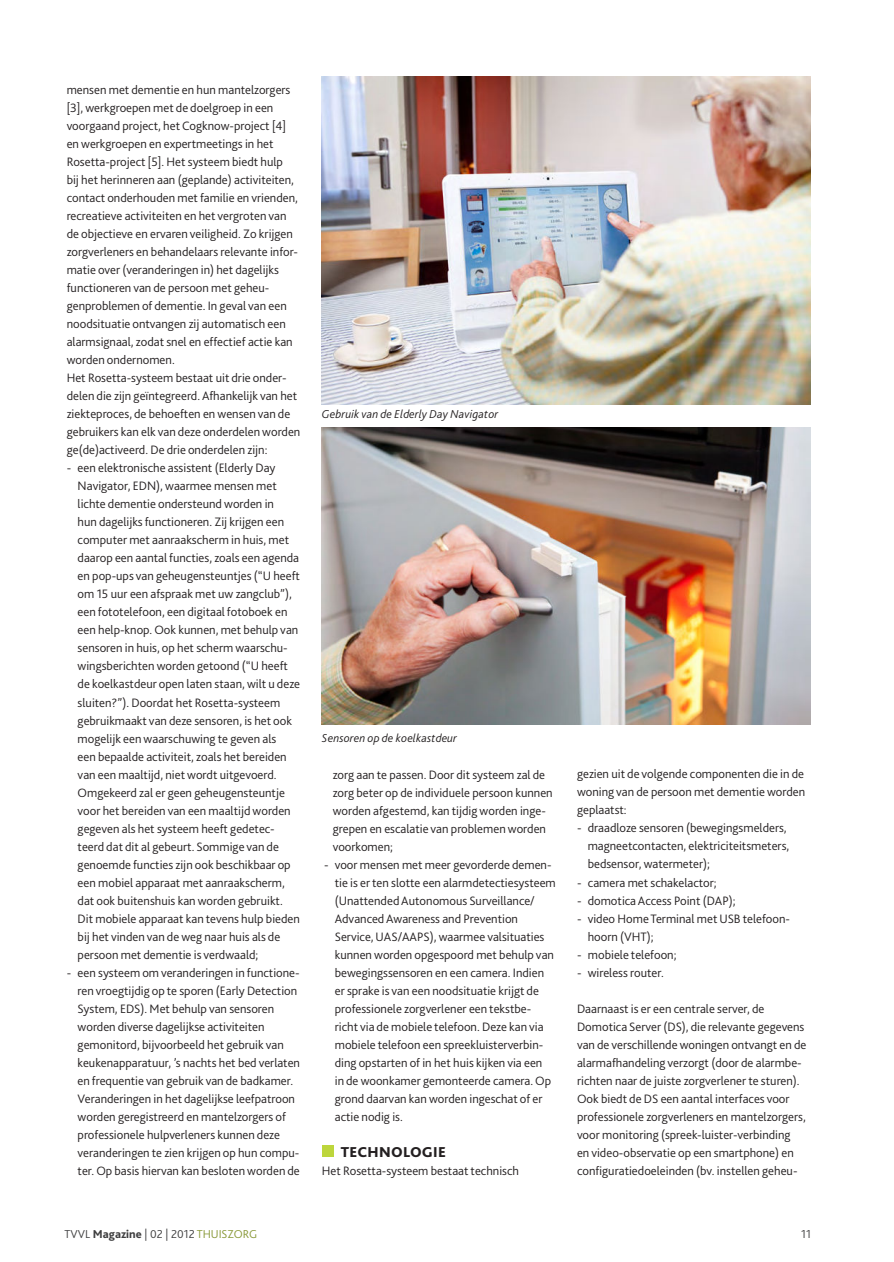
<style>
.page{position:relative;width:894px;height:1262px;background:#fff}
.page>*{position:absolute;margin:0;border:0;box-sizing:border-box;transform-origin:0 0}
.t1{font:800 15px "Bliss 2";letter-spacing:.015em;color:#231f20}
.t2{font:300 12.75px/18px "Bliss 2";color:#231f20}
.t3{font:italic 300 12px "Bliss 2";letter-spacing:.01em;color:#231f20}
.t4{font:300 12px "Bliss 2";color:#3e3e3f}
.s1{font-weight:800}
.s2{color:#879735}
</style>
<div class="page">
<div style="left:322px;top:1145px;width:11px;height:11px;background:#bdd63c"></div>
<img style="left:322px;top:76px;width:489px;height:328px">
<img style="left:322px;top:427px;width:489px;height:297px">
<p class="t2" style="left:67px;top:82px;width:235px">mensen met dementie en hun mantelzorgers [3], werkgroepen met de doelgroep in een voorgaand project, het Cogknow-project [4] en werkgroepen en expertmeetings in het Rosetta-project [5]. Het systeem biedt hulp<br>bij het herinneren aan (geplande) activiteiten, contact onderhouden met familie en vrienden, recreatieve activiteiten en het vergroten van de objectieve en ervaren veiligheid. Zo krijgen zorgverleners en behandelaars relevante infor&shy;matie over (veranderingen in) het dagelijks functioneren van de persoon met geheu&shy;genproblemen of dementie. In geval van een noodsituatie ontvangen zij automatisch een alarmsignaal, zodat snel en effectief actie kan worden ondernomen.<br>Het Rosetta-systeem bestaat uit drie onder&shy;delen die zijn geïntegreerd. Afhankelijk van het ziekteproces, de behoeften en wensen van de gebruikers kan elk van deze onderdelen worden ge(de)activeerd. De drie onderdelen zijn:</p>
<p class="t2" style="left:78px;top:460px;width:224px;text-indent:-11px">- een elektronische assistent (Elderly Day Navigator, EDN), waarmee mensen met lichte dementie ondersteund worden in<br>hun dagelijks functioneren. Zij krijgen een computer met aanraakscherm in huis, met daarop een aantal functies, zoals een agenda en pop-ups van geheugensteuntjes (“U heeft om 15 uur een afspraak met uw zangclub”), een fototelefoon, een digitaal fotoboek en een help-knop. Ook kunnen, met behulp van sensoren in huis, op het scherm waarschu&shy;wingsberichten worden getoond (“U heeft de koelkastdeur open laten staan, wilt u deze sluiten?”). Doordat het Rosetta-systeem gebruikmaakt van deze sensoren, is het ook mogelijk een waarschuwing te geven als<br>een bepaalde activiteit, zoals het bereiden van een maaltijd, niet wordt uitgevoerd.<br>Omgekeerd zal er geen geheugensteuntje voor het bereiden van een maaltijd worden gegeven als het systeem heeft gedetec&shy;teerd dat dit al gebeurt. Sommige van de genoemde functies zijn ook beschikbaar op een mobiel apparaat met aanraakscherm, dat ook buitenshuis kan worden gebruikt.<br>Dit mobiele apparaat kan tevens hulp bieden bij het vinden van de weg naar huis als de persoon met dementie is verdwaald;</p>
<p class="t2" style="left:78px;top:964px;width:224px;text-indent:-11px">- een systeem om veranderingen in functione&shy;ren vroegtijdig op te sporen (Early Detection System, EDS). Met behulp van sensoren worden diverse dagelijkse activiteiten gemonitord, bijvoorbeeld het gebruik van keukenapparatuur, ’s nachts het bed verlaten en frequentie van gebruik van de badkamer.<br>Veranderingen in het dagelijkse leefpatroon worden geregistreerd en mantelzorgers of professionele hulpverleners kunnen deze veranderingen te zien krijgen op hun compu&shy;ter. Op basis hiervan kan besloten worden de</p>
<p class="t3" style="left:322px;top:410px;width:178px">Gebruik van de Elderly Day Navigator</p>
<p class="t3" style="left:322px;top:734px;width:137px">Sensoren op de koelkastdeur</p>
<p class="t2" style="left:333px;top:766px;width:221px">zorg aan te passen. Door dit systeem zal de zorg beter op de individuele persoon kunnen worden afgestemd, kan tijdig worden inge&shy;grepen en escalatie van problemen worden voorkomen;</p>
<p class="t2" style="left:335px;top:856px;width:222px;text-indent:-11px">- voor mensen met meer gevorderde demen&shy;tie is er ten slotte een alarmdetectiesysteem (Unattended Autonomous Surveillance/ Advanced Awareness and Prevention Service, UAS/AAPS), waarmee valsituaties kunnen worden opgespoord met behulp van bewegingssensoren en een camera. Indien er sprake is van een noodsituatie krijgt de professionele zorgverlener een tekstbe&shy;richt via de mobiele telefoon. Deze kan via mobiele telefoon een spreekluisterverbin&shy;ding opstarten of in het huis kijken via een<br>in de woonkamer gemonteerde camera. Op grond daarvan kan worden ingeschat of er actie nodig is.</p>
<p class="t1" style="left:341px;top:1142px;width:107px">TECHNOLOGIE</p>
<p class="t2" style="left:322px;top:1162px;width:199px">Het Rosetta-systeem bestaat technisch</p>
<p class="t2" style="left:577px;top:766px;width:230px;text-align:justify">gezien uit de volgende componenten die in de woning van de persoon met dementie worden geplaatst:</p>
<p class="t2" style="left:588px;top:820px;width:203px;text-indent:-11px">- draadloze sensoren (bewegingsmelders, magneetcontacten, elektriciteitsmeters, bedsensor, watermeter);</p>
<p class="t2" style="left:577px;top:874px;width:141px">- camera met schakelactor;</p>
<p class="t2" style="left:577px;top:892px;width:160px">- domotica Access Point (DAP);</p>
<p class="t2" style="left:588px;top:910px;width:204px;text-indent:-11px">- video Home Terminal met USB telefoon&shy;hoorn (VHT);</p>
<p class="t2" style="left:577px;top:946px;width:101px">- mobiele telefoon;</p>
<p class="t2" style="left:577px;top:964px;width:88px">- wireless router.</p>
<p class="t2" style="left:577px;top:1000px;width:231px">Daarnaast is er een centrale server, de Domotica Server (DS), die relevante gegevens van de verschillende woningen ontvangt en de alarmafhandeling verzorgt (door de alarmbe&shy;richten naar de juiste zorgverlener te sturen).<br>Ook biedt de DS een aantal interfaces voor professionele zorgverleners en mantelzorgers, voor monitoring (spreek-luister-verbinding<br>en video-observatie op een smartphone) en configuratiedoeleinden (bv. instellen geheu-</p>
<p class="t4" style="left:65px;top:1228px;width:194px">TVVL <span class="s1">Magazine</span> | 02 | 2012 <span class="s2">THUISZORG</span></p>
<p class="t4" style="left:801px;top:1228px;width:11px">11</p>
</div>
